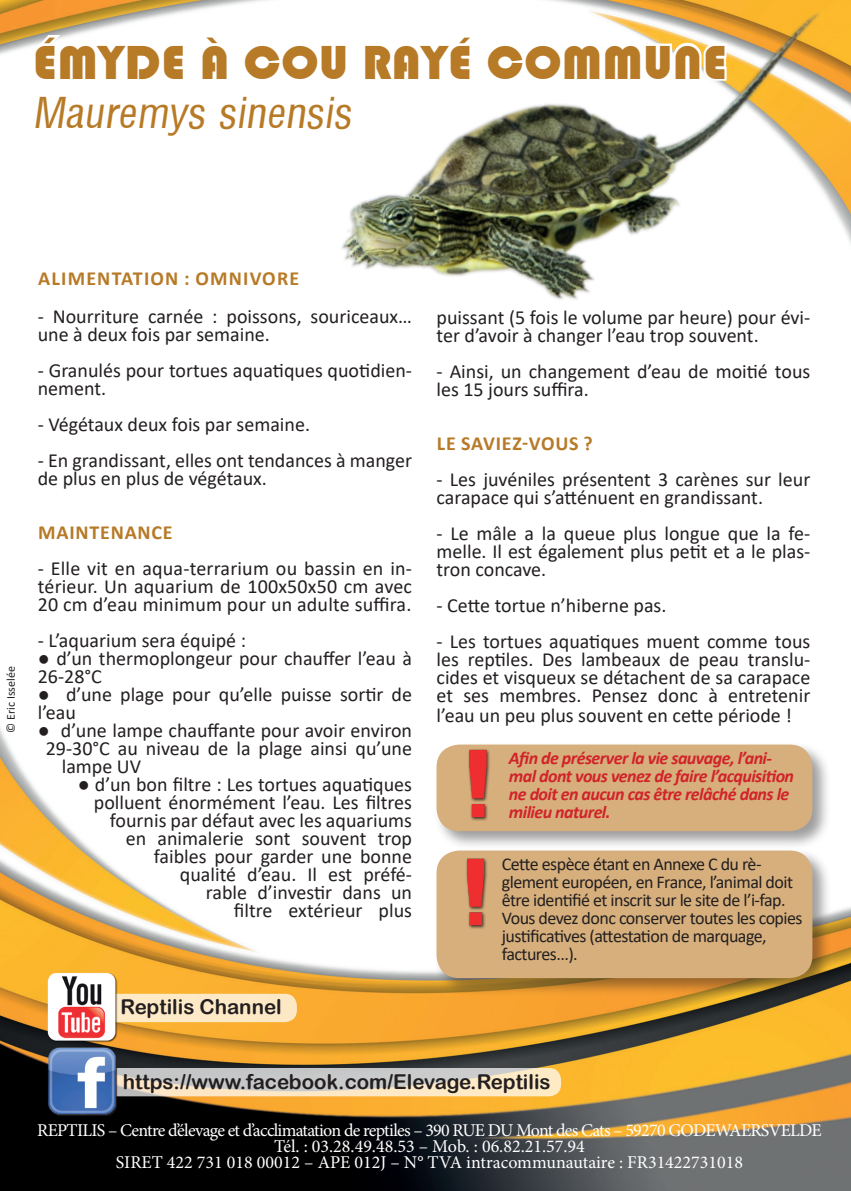
<style>
.page{position:relative;width:851px;height:1191px;background:#fff}
.page>*{position:absolute;margin:0;border:0;box-sizing:border-box;transform-origin:0 0}
.t1{font:48px "Blimpo";color:#b77a27}
.t2{font:41.6px "Arena Condensed";color:#b77a27}
.t3{font:20.4px "Arial Rounded MT Bold";color:#231f20}
.t4{font:20px/18px "Calibri";color:#231f20}
.t5{font:700 20px "Calibri";letter-spacing:.04em;color:#b77a27}
.t6{font:700 20px "Calibri";letter-spacing:.06em;color:#b77a27}
.t7{font:18px/16px "Minion Pro";letter-spacing:-.035em;color:#fff;text-align:center}
.t8{font:18px/18px "Calibri";letter-spacing:-.03em;color:#231f20}
.t9{font:italic 700 18px/18px "Calibri";letter-spacing:-.03em;color:#d1232a}
.t10{font:12px "Calibri";color:#231f20}
</style>
<div class="page">
<img style="left:0;top:0;width:850px;height:1191px">
<div style="left:434px;top:741px;width:397px;height:109px;background:#231f20;opacity:.44"></div>
<div style="left:436px;top:744px;width:376px;height:87px;background:#d6af7c;border-radius:23px"></div>
<img style="left:468px;top:749px;width:22px;height:72px">
<svg style="left:53px;top:1068px;width:508px;height:28px;background:#ddd5c7"></svg>
<img style="left:47px;top:1046px;width:71px;height:71px">
<div style="left:72px;top:993px;width:225px;height:29px;background:#fde9c6;border-radius:12px"></div>
<img style="left:48px;top:972px;width:70px;height:70px">
<svg style="left:30px;top:31px;width:157px;height:53px"></svg>
<svg style="left:196px;top:31px;width:35px;height:52px"></svg>
<svg style="left:240px;top:40px;width:54px;height:44px"></svg>
<img style="left:294px;top:0;width:556px;height:393px">
<div style="left:434px;top:847px;width:397px;height:149px;background:#231f20;opacity:.44"></div>
<div style="left:436px;top:850px;width:376px;height:128px;background:#d6af7c;border-radius:23px"></div>
<img style="left:466px;top:858px;width:21px;height:71px">
<h1 class="t1" style="left:32px;top:35px;width:696px">ÉMYDE À COU RAYÉ COMMUNE</h1>
<h2 class="t2" style="left:32px;top:89px;width:327px">Mauremys sinensis</h2>
<p class="t10" style="left:2px;top:732px;width:68px;rotate:-90deg">© Eric Isselée</p>
<p class="t6" style="left:38px;top:264px;width:262px">ALIMENTATION : OMNIVORE</p>
<p class="t4" style="left:38px;top:307px;width:375px">- Nourriture carnée : poissons, souriceaux… une à deux fois par semaine.</p>
<p class="t4" style="left:38px;top:361px;width:375px">- Granulés pour tortues aquatiques quotidien&shy;nement.</p>
<p class="t4" style="left:38px;top:415px;width:274px">- Végétaux deux fois par semaine.</p>
<p class="t4" style="left:38px;top:451px;width:375px">- En grandissant, elles ont tendances à manger de plus en plus de végétaux.</p>
<p class="t5" style="left:38px;top:518px;width:136px">MAINTENANCE</p>
<p class="t4" style="left:38px;top:559px;width:375px;text-align:justify">- Elle vit en aqua-terrarium ou bassin en in&shy;térieur. Un aquarium de 100x50x50 cm avec 20 cm d’eau minimum pour un adulte suffira.</p>
<p class="t4" style="left:38px;top:631px;width:210px">- L’aquarium sera équipé :</p>
<p class="t4" style="left:38px;top:649px;width:375px">● d’un thermoplongeur pour chauffer l’eau à<br>26-28°C</p>
<p class="t4" style="left:38px;top:685px;width:376px">● d’une plage pour qu’elle puisse sortir de l’eau</p>
<p class="t4" style="left:38px;top:721px;width:375px">● d’une lampe chauffante pour avoir environ</p>
<p class="t4" style="left:46px;top:739px;width:368px">29-30°C au niveau de la plage ainsi qu’une</p>
<p class="t4" style="left:62px;top:757px;width:81px">lampe UV</p>
<p class="t4" style="left:78px;top:775px;width:336px;text-align:right">● d’un bon filtre : Les tortues aquatiques polluent énormément l’eau. Les filtres fournis par défaut avec les aquariums<br>en animalerie sont souvent trop faibles pour garder une bonne<br>qualité d’eau. Il est préfé-<br>rable d’investir dans un<br>filtre extérieur plus</p>
<p class="t3" style="left:120px;top:995px;width:163px">Reptilis Channel</p>
<p class="t4" style="left:436px;top:308px;width:375px">puissant (5 fois le volume par heure) pour évi&shy;ter d’avoir à changer l’eau trop souvent.</p>
<p class="t4" style="left:436px;top:362px;width:375px">- Ainsi, un changement d’eau de moitié tous les 15 jours suffira.</p>
<p class="t5" style="left:437px;top:429px;width:157px">LE SAVIEZ-VOUS ?</p>
<p class="t4" style="left:436px;top:470px;width:375px">- Les juvéniles présentent 3 carènes sur leur carapace qui s’atténuent en grandissant.</p>
<p class="t4" style="left:436px;top:524px;width:375px;text-align:justify">- Le mâle a la queue plus longue que la fe&shy;melle. Il est également plus petit et a le plas&shy;tron concave.</p>
<p class="t4" style="left:436px;top:596px;width:231px">- Cette tortue n’hiberne pas.</p>
<p class="t4" style="left:436px;top:632px;width:375px;text-align:justify">- Les tortues aquatiques muent comme tous les reptiles. Des lambeaux de peau translu&shy;cides et visqueux se détachent de sa carapace et ses membres. Pensez donc à entretenir</p>
<p class="t4" style="left:436px;top:706px;width:357px">l’eau un peu plus souvent en cette période !</p>
<p class="t9" style="left:509px;top:748px;width:287px">Afin de préserver la vie sauvage, l’ani&shy;mal dont vous venez de faire l’acquisition ne doit en aucun cas être relâché dans le milieu naturel.</p>
<p class="t8" style="left:501px;top:854px;width:302px">Cette espèce étant en Annexe C du rè&shy;glement européen, en France, l’animal doit être identifié et inscrit sur le site de l’i-fap.<br>Vous devez donc conserver toutes les copies justificatives (attestation de marquage, factures...).</p>
<p class="t3" style="left:123px;top:1069px;width:429px">https://www.facebook.com/Elevage.Reptilis</p>
<p class="t7" style="left:37px;top:1122px;width:786px">REPTILIS – Centre d’élevage et d’acclimatation de reptiles – 390 RUE DU Mont des Cats – 59270 GODEWAERSVELDE<br>Tél. : 03.28.49.48.53 – Mob. : 06.82.21.57.94<br>SIRET 422 731 018 00012 – APE 012J – N° TVA intracommunautaire : FR31422731018</p>
</div>
